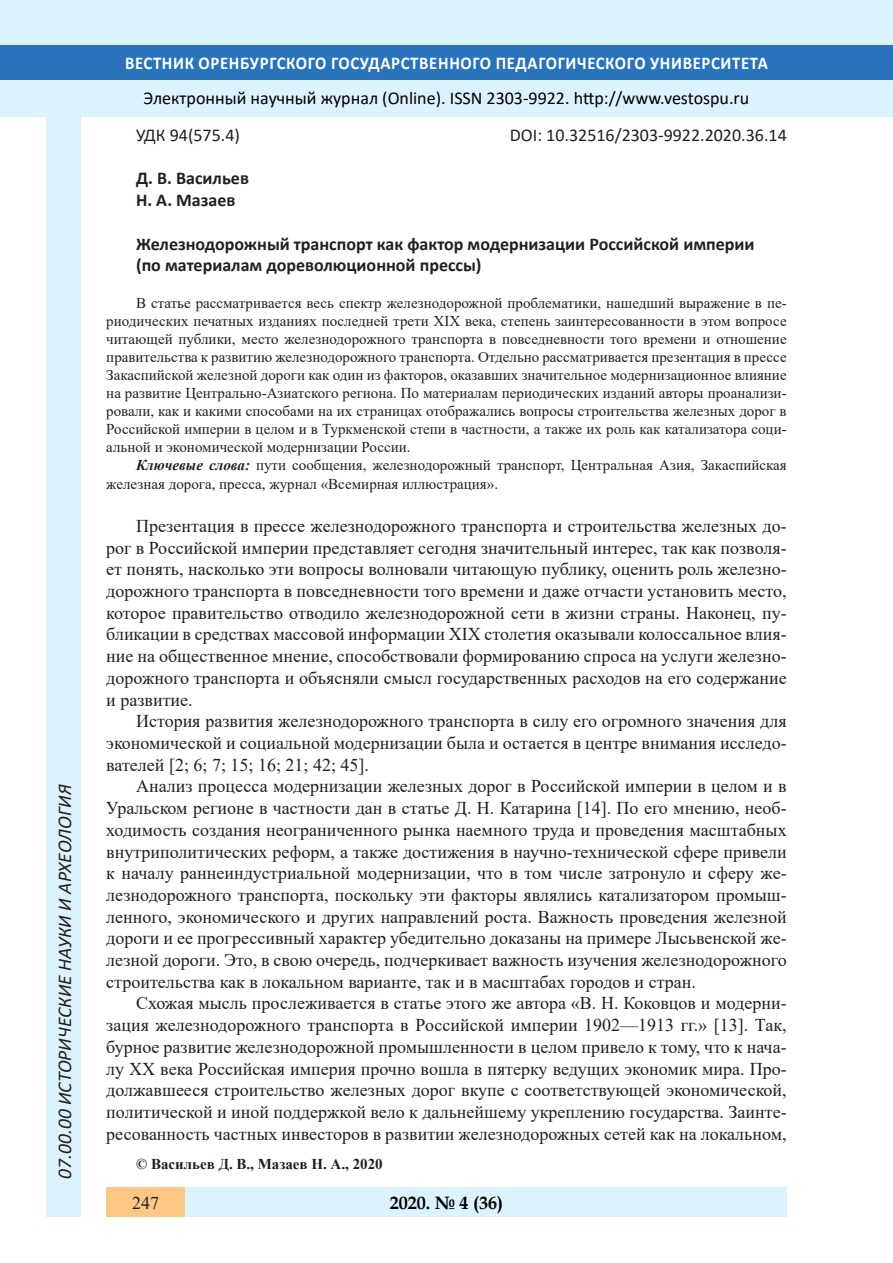
<style>
.page{position:relative;width:893px;height:1263px;background:#fff}
.page>*{position:absolute;margin:0;border:0;box-sizing:border-box;transform-origin:0 0}
.t1{font:italic 19.5px "Calibri";color:#231f20}
.Стиль2{font:18px/21.8px "Times New Roman";color:#231f20;text-align:justify}
.Заголовок_2{font:700 18px "Calibri";color:#231f20}
.t2{font:18px "Calibri";color:#000}
.t3{font:700 18px "Calibri";letter-spacing:.04em;color:#fff;scale:.93 1}
.Заголовок_2-2{font:18px "Calibri";color:#231f20}
.t4{font:700 18px "Book Antiqua";color:#000}
.литература{font:15px/18.1px "Times New Roman";color:#231f20;text-align:justify}
.Стиль2-2{font:700 15px "Times New Roman";color:#231f20}
.s1{font-weight:700;font-style:italic}
</style>
<div class="page">
<div style="left:0;top:0;width:893px;height:116px;background:#dcf2fc"></div>
<div style="left:0;top:45px;width:893px;height:34px;background:#2873ba"></div>
<div style="left:47px;top:116px;width:34px;height:1101px;background:#dcf2fc"></div>
<div style="left:106px;top:1188px;width:681px;height:29px;background:#dcf2fc"></div>
<div style="left:106px;top:1188px;width:79px;height:29px;background:#fdc784"></div>
<p class="t1" style="left:51px;top:1179px;width:395px;rotate:-90deg">07.00.00 ИСТОРИЧЕСКИЕ НАУКИ И АРХЕОЛОГИЯ</p>
<p class="t1" style="left:51px;top:1105px;width:206px;rotate:-90deg">БИОЛОГИЧЕСКИЕ НАУКИ</p>
<p class="t1" style="left:51px;top:1169px;width:11px;rotate:-90deg">3</p>
<p class="t3" style="left:125px;top:50px;width:693px">ВЕСТНИК ОРЕНБУРГСКОГО ГОСУДАРСТВЕННОГО ПЕДАГОГИЧЕСКОГО УНИВЕРСИТЕТА</p>
<p class="t2" style="left:144px;top:85px;width:607px">Электронный научный журнал (Online). ISSN 2303-9922. http://www.vestospu.ru</p>
<p class="t2" style="left:583px;top:85px;width:13px">t</p>
<p class="t2" style="left:583px;top:85px;width:13px">t</p>
<p class="Заголовок_2-2" style="left:510px;top:123px;width:278px">DOI: 10.32516/2303-9922.2020.36.14</p>
<p class="Заголовок_2-2" style="left:136px;top:123px;width:105px">УДК 94(575.4)</p>
<p class="Заголовок_2" style="left:136px;top:166px;width:114px">Д. В. Васильев</p>
<p class="Заголовок_2" style="left:136px;top:187px;width:101px">Н. А. Мазаев</p>
<p class="Заголовок_2" style="left:136px;top:231px;width:620px">Железнодорожный транспорт как фактор модернизации Российской империи</p>
<p class="Заголовок_2" style="left:136px;top:253px;width:347px">(по материалам дореволюционной прессы)</p>
<p class="литература" style="left:106px;top:293px;width:682px;text-indent:30px">В статье рассматривается весь спектр железнодорожной проблематики, нашедший выражение в пе&shy;риодических печатных изданиях последней трети XIX века, степень заинтересованности в этом вопросе читающей публики, место железнодорожного транспорта в повседневности того времени и отношение правительства к развитию железнодорожного транспорта. Отдельно рассматривается презентация в прессе Закаспийской железной дороги как один из факторов, оказавших значительное модернизационное влияние на развитие Центрально-Азиатского региона. По материалам периодических изданий авторы проанализи&shy;ровали, как и какими способами на их страницах отображались вопросы строительства железных дорог в Российской империи в целом и в Туркменской степи в частности, а также их роль как катализатора соци&shy;альной и экономической модернизации России.</p>
<p class="литература" style="left:106px;top:456px;width:682px;text-indent:30px"><span class="s1">Ключевые слова:</span> пути сообщения, железнодорожный транспорт, Центральная Азия, Закаспийская железная дорога, пресса, журнал «Всемирная иллюстрация».</p>
<p class="Стиль2" style="left:106px;top:514px;width:682px;text-indent:30px">Презентация в прессе железнодорожного транспорта и строительства железных до&shy;рог в Российской империи представляет сегодня значительный интерес, так как позволя&shy;ет понять, насколько эти вопросы волновали читающую публику, оценить роль железно&shy;дорожного транспорта в повседневности того времени и даже отчасти установить место, которое правительство отводило железнодорожной сети в жизни страны. Наконец, пу&shy;бликации в средствах массовой информации XIX столетия оказывали колоссальное влия&shy;ние на общественное мнение, способствовали формированию спроса на услуги железно&shy;дорожного транспорта и объясняли смысл государственных расходов на его содержание и развитие.</p>
<p class="Стиль2" style="left:106px;top:710px;width:682px;text-indent:30px">История развития железнодорожного транспорта в силу его огромного значения для экономической и социальной модернизации была и остается в центре внимания исследо&shy;вателей [2; 6; 7; 15; 16; 21; 42; 45].</p>
<p class="Стиль2" style="left:106px;top:775px;width:682px;text-indent:30px">Анализ процесса модернизации железных дорог в Российской империи в целом и в Уральском регионе в частности дан в статье Д. Н. Катарина [14]. По его мнению, необ&shy;ходимость создания неограниченного рынка наемного труда и проведения масштабных внутриполитических реформ, а также достижения в научно-технической сфере привели к началу раннеиндустриальной модернизации, что в том числе затронуло и сферу же&shy;лезнодорожного транспорта, поскольку эти факторы являлись катализатором промыш&shy;ленного, экономического и других направлений роста. Важность проведения железной дороги и ее прогрессивный характер убедительно доказаны на примере Лысьвенской же&shy;лезной дороги. Это, в свою очередь, подчеркивает важность изучения железнодорожного строительства как в локальном варианте, так и в масштабах городов и стран.</p>
<p class="Стиль2" style="left:106px;top:992px;width:682px;text-indent:30px">Схожая мысль прослеживается в статье этого же автора «В. Н. Коковцов и модерни&shy;зация железнодорожного транспорта в Российской империи 1902—1913 гг.» [13]. Так, бурное развитие железнодорожной промышленности в целом привело к тому, что к нача&shy;лу ХХ века Российская империя прочно вошла в пятерку ведущих экономик мира. Про&shy;должавшееся строительство железных дорог вкупе с соответствующей экономической, политической и иной поддержкой вело к дальнейшему укреплению государства. Заинте&shy;ресованность частных инвесторов в развитии железнодорожных сетей как на локальном,</p>
<p class="Стиль2-2" style="left:136px;top:1153px;width:248px">© Васильев Д. В., Мазаев Н. А., 2020</p>
<p class="t4" style="left:390px;top:1190px;width:115px">2020. № 4 (36)</p>
<p class="Стиль2" style="left:132px;top:1191px;width:28px">247</p>
<p class="t4" style="left:460px;top:1190px;width:10px">2</p>
<p class="t4" style="left:408px;top:1190px;width:19px">18</p>
<p class="t4" style="left:460px;top:1190px;width:39px">1 25</p>
</div>
